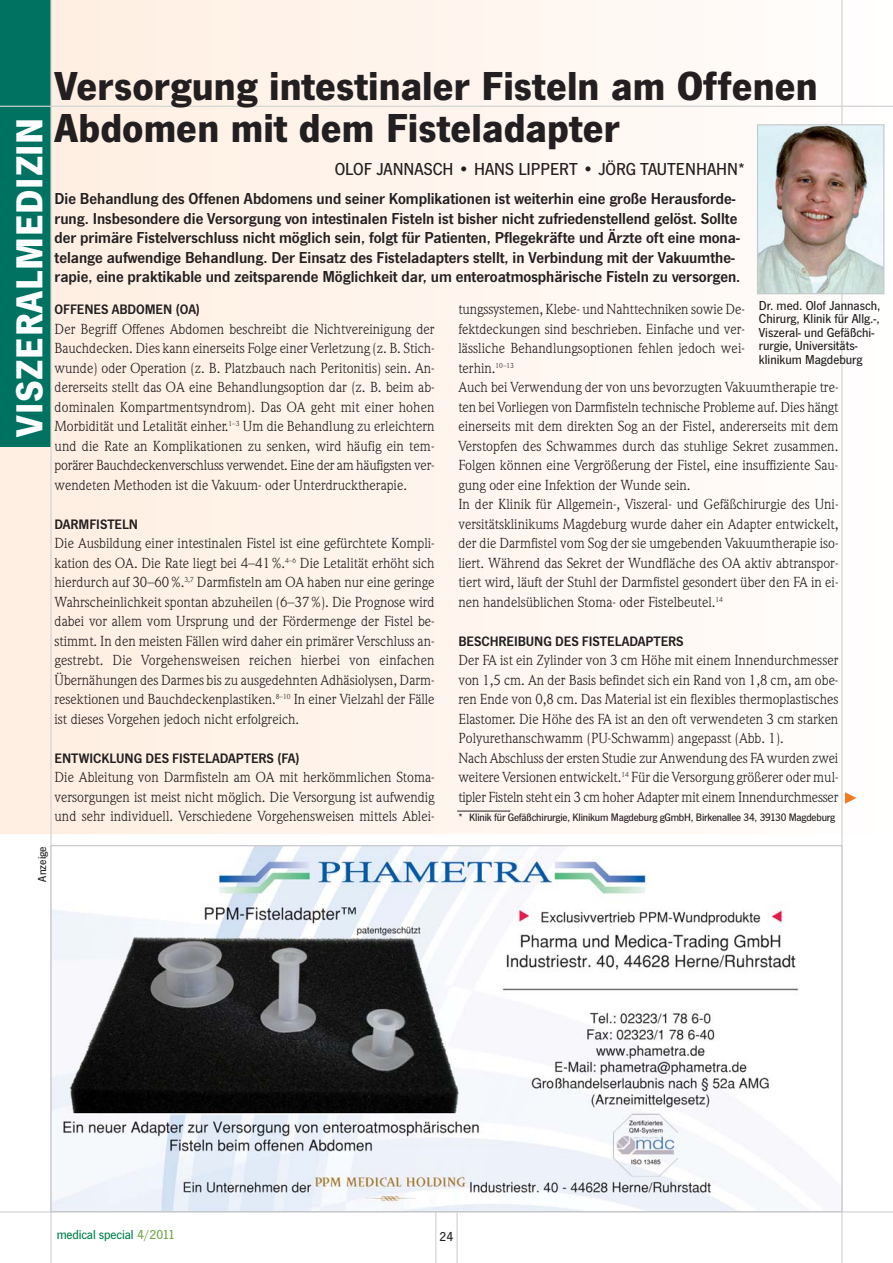
<style>
.page{position:relative;width:893px;height:1263px;background:#fff}
.page>*{position:absolute;margin:0;border:0;box-sizing:border-box;transform-origin:0 0}
.t1{font:700 42px/42px "News Gothic T";color:#231f20}
.t2{font:700 39px "News Gothic T";letter-spacing:.02em;color:#fff}
.t3{font:500 18px "News Gothic T";color:#231f20}
.t4{font:600 16.5px/19.5px "News Gothic T";color:#231f20}
.t5{font:14.25px/19.5px "Weidemann";color:#231f20;text-align:justify}
.t6{font:600 14.25px "News Gothic T";letter-spacing:-.005em;color:#231f20}
.t7{font:500 13.5px/13.5px "News Gothic T";color:#231f20}
.t8{font:500 13.5px "News Gothic T";letter-spacing:-.01em;color:#00824b}
.t9{font:500 12px "News Gothic T";color:#231f20}
.t10{font:500 11.25px "News Gothic T";letter-spacing:-.015em;color:#231f20}
.s1{color:#72a549}
</style>
<div class="page">
<div style="left:0;top:0;width:893px;height:833px;background:linear-gradient(to right,#ffede0,#fffdfc)"></div>
<div style="left:0;top:0;width:51px;height:446px;background:#007262"></div>
<hr style="left:0;top:106px;width:893px;height:1px;background:#d1d3d4">
<hr style="left:0;top:1211px;width:893px;height:1px;background:#d1d3d4">
<hr style="left:841px;top:0;width:1px;height:1263px;background:#d1d3d4">
<hr style="left:50px;top:0;width:2px;height:1263px;background:#d1d3d4">
<hr style="left:456px;top:1212px;width:2px;height:51px;background:#d1d3d4">
<hr style="left:435px;top:1212px;width:1px;height:51px;background:#d1d3d4">
<svg style="left:845px;top:792px;width:11px;height:12px"></svg>
<img style="left:52px;top:847px;width:766px;height:363px">
<img style="left:759px;top:126px;width:123px;height:166px">
<div style="left:757px;top:124px;width:127px;height:170px;border:1px solid #c6c8ca"></div>
<hr style="left:457px;top:811px;width:53px;height:1px;background:#231f20">
<h2 class="t2" style="left:14px;top:436px;width:321px;rotate:-90deg">VISZERALMEDIZIN</h2>
<h1 class="t1" style="left:55px;top:69px;width:765px">Versorgung intestinaler Fisteln am Offenen<br>Abdomen mit dem Fisteladapter</h1>
<p class="t3" style="left:335px;top:163px;width:412px">OLOF JANNASCH • HANS LIPPERT • JÖRG TAUTENHAHN*</p>
<p class="t4" style="left:55px;top:190px;width:687px">Die Behandlung des Offenen Abdomens und seiner Komplikationen ist weiterhin eine große Herausforde&shy;rung. Insbesondere die Versorgung von intestinalen Fisteln ist bisher nicht zufriedenstellend gelöst. Sollte der primäre Fistelverschluss nicht möglich sein, folgt für Patienten, Pflegekräfte und Ärzte oft eine mona&shy;telange aufwendige Behandlung. Der Einsatz des Fisteladapters stellt, in Verbindung mit der Vakuumthe&shy;rapie, eine praktikable und zeitsparende Möglichkeit dar, um enteroatmosphärische Fisteln zu versorgen.</p>
<p class="t6" style="left:55px;top:305px;width:147px">OFFENES ABDOMEN (OA)</p>
<p class="t5" style="left:55px;top:320px;width:382px">Der Begriff Offenes Abdomen beschreibt die Nichtvereinigung der Bauchdecken. Dies kann einerseits Folge einer Verletzung (z. B. Stich&shy;wunde) oder Operation (z. B. Platzbauch nach Peritonitis) sein. An&shy;dererseits stellt das OA eine Behandlungsoption dar (z. B. beim ab&shy;dominalen Kompartmentsyndrom). Das OA geht mit einer hohen Morbidität und Letalität einher.<sup>1–3</sup> Um die Behandlung zu erleichtern und die Rate an Komplikationen zu senken, wird häufig ein tem&shy;porärer Bauchdeckenverschluss verwendet. Eine der am häufigsten ver&shy;wendeten Methoden ist die Vakuum- oder Unterdrucktherapie.</p>
<p class="t6" style="left:55px;top:519px;width:85px">DARMFISTELN</p>
<p class="t5" style="left:55px;top:535px;width:382px">Die Ausbildung einer intestinalen Fistel ist eine gefürchtete Kompli&shy;kation des OA. Die Rate liegt bei 4–41 %.<sup>4–6</sup> Die Letalität erhöht sich hierdurch auf 30–60 %.<sup>3,7</sup> Darmfisteln am OA haben nur eine geringe Wahrscheinlichkeit spontan abzuheilen (6–37 %). Die Prognose wird dabei vor allem vom Ursprung und der Fördermenge der Fistel be&shy;stimmt. In den meisten Fällen wird daher ein primärer Verschluss an&shy;gestrebt. Die Vorgehensweisen reichen hierbei von einfachen Übernähungen des Darmes bis zu ausgedehnten Adhäsiolysen, Darm&shy;resektionen und Bauchdeckenplastiken.<sup>8–10</sup> In einer Vielzahl der Fälle ist dieses Vorgehen jedoch nicht erfolgreich.</p>
<p class="t6" style="left:55px;top:753px;width:247px">ENTWICKLUNG DES FISTELADAPTERS (FA)</p>
<p class="t5" style="left:55px;top:769px;width:382px">Die Ableitung von Darmfisteln am OA mit herkömmlichen Stoma&shy;versorgungen ist meist nicht möglich. Die Versorgung ist aufwendig und sehr individuell. Verschiedene Vorgehensweisen mittels Ablei-</p>
<p class="t7" style="left:759px;top:299px;width:123px">Dr. med. Olof Jannasch,<br>Chirurg, Klinik für Allg.-,<br>Viszeral- und Gefäßchi - rurgie, Universitäts - klinikum Magdeburg</p>
<p class="t5" style="left:458px;top:301px;width:382px;text-align:left">tungssystemen, Klebe- und Nahttechniken sowie De-<br>fektdeckungen sind beschrieben. Einfache und ver-<br>lässliche Behandlungsoptionen fehlen jedoch wei-<br>terhin.<sup>10–13<br></sup>Auch bei Verwendung der von uns bevorzugten Vakuumtherapie tre&shy;ten bei Vorliegen von Darmfisteln technische Probleme auf. Dies hängt einerseits mit dem direkten Sog an der Fistel, andererseits mit dem Verstopfen des Schwammes durch das stuhlige Sekret zusammen.<br>Folgen können eine Vergrößerung der Fistel, eine insuffiziente Sau&shy;gung oder eine Infektion der Wunde sein.<br>In der Klinik für Allgemein-, Viszeral- und Gefäßchirurgie des Uni&shy;versitätsklinikums Magdeburg wurde daher ein Adapter entwickelt, der die Darmfistel vom Sog der sie umgebenden Vakuumtherapie iso&shy;liert. Während das Sekret der Wundfläche des OA aktiv abtranspor&shy;tiert wird, läuft der Stuhl der Darmfistel gesondert über den FA in ei&shy;nen handelsüblichen Stoma- oder Fistelbeutel.<sup>14</sup></p>
<p class="t6" style="left:458px;top:636px;width:227px">BESCHREIBUNG DES FISTELADAPTERS</p>
<p class="t5" style="left:458px;top:652px;width:382px;text-align:left">Der FA ist ein Zylinder von 3 cm Höhe mit einem Innendurchmesser von 1,5 cm. An der Basis befindet sich ein Rand von 1,8 cm, am obe&shy;ren Ende von 0,8 cm. Das Material ist ein flexibles thermoplastisches Elastomer. Die Höhe des FA ist an den oft verwendeten 3 cm starken Polyurethanschwamm (PU-Schwamm) angepasst (Abb. 1).<br>Nach Abschluss der ersten Studie zur Anwendung des FA wurden zwei weitere Versionen entwickelt.<sup>14</sup> Für die Versorgung größerer oder mul&shy;tipler Fisteln steht ein 3 cm hoher Adapter mit einem Innendurchmesser</p>
<p class="t10" style="left:459px;top:814px;width:378px">* Klinik für Gefäßchirurgie, Klinikum Magdeburg gGmbH, Birkenallee 34, 39130 Magdeburg</p>
<p class="t9" style="left:38px;top:881px;width:37px;rotate:-90deg">Anzeige</p>
<p class="t8" style="left:57px;top:1230px;width:120px">medical special <span class="s1">4/2011</span></p>
<p class="t7" style="left:440px;top:1230px;width:15px">24</p>
</div>
